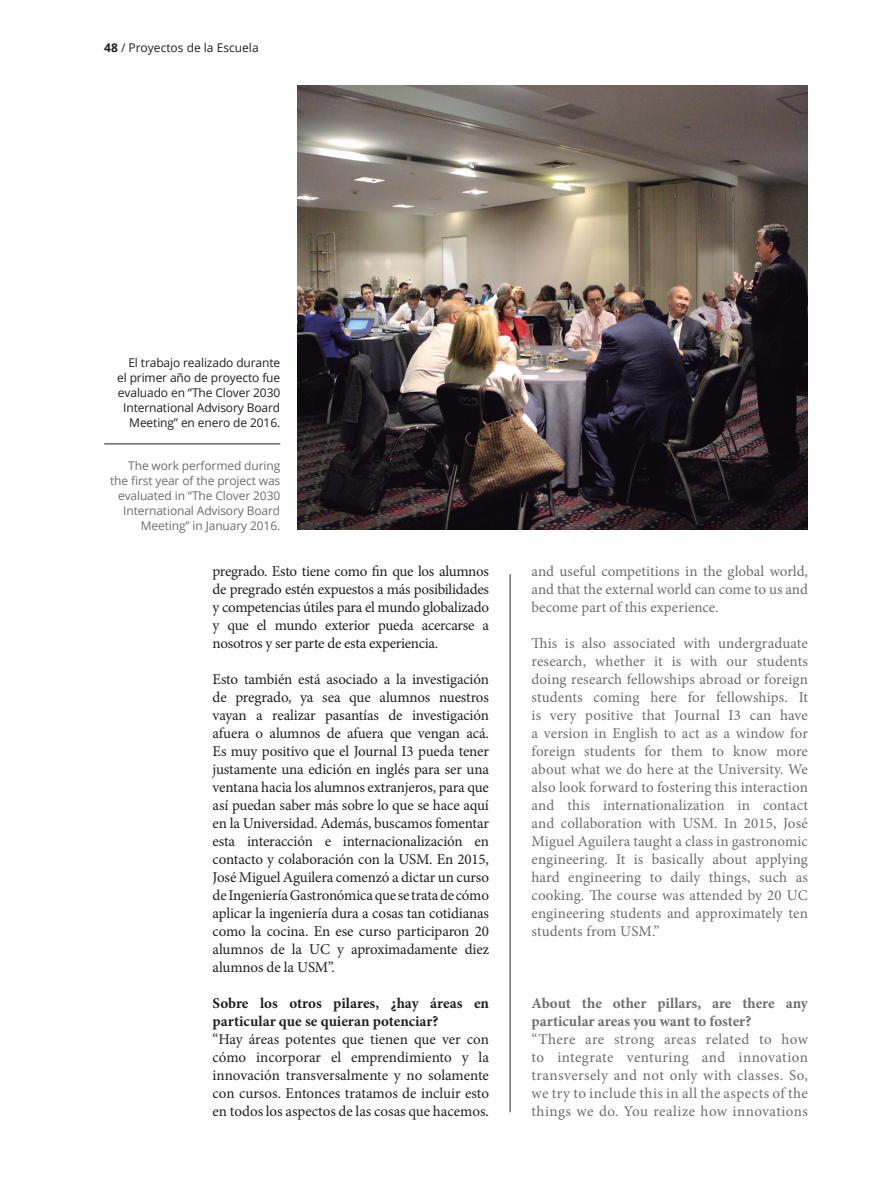
<style>
.page{position:relative;width:893px;height:1191px;background:#fff}
.page>*{position:absolute;margin:0;border:0;box-sizing:border-box;transform-origin:0 0}
.t1{font:15px/18px "Minion Pro";letter-spacing:-.01em;color:#231f20;text-align:justify}
.t2{font:15px/18px "Minion Pro";letter-spacing:.005em;color:#6c6d70;text-align:justify}
.t3{font:700 15px/18px "Minion Pro";color:#231f20}
.t4{font:700 15px/18px "Minion Pro";letter-spacing:-.005em;color:#6c6d70}
.t5{font:12px/15px "Open Sans";letter-spacing:-.01em;color:#231f20;text-align:right}
.t6{font:12px/15px "Open Sans";letter-spacing:-.01em;color:#6c6d70;text-align:right}
.s1{font-weight:700}
</style>
<div class="page">
<img style="left:297px;top:85px;width:511px;height:444px">
<hr style="left:510px;top:574px;width:1px;height:538px;background:#231f20">
<hr style="left:104px;top:443px;width:176px;height:1px;background:#231f20">
<p class="t5" style="left:104px;top:40px;width:156px"><span class="s1">48</span> / Proyectos de la Escuela</p>
<p class="t5" style="left:117px;top:355px;width:165px">El trabajo realizado durante el primer año de proyecto fue evaluado en “The Clover 2030<br>International Advisory Board<br>Meeting” en enero de 2016.</p>
<p class="t6" style="left:110px;top:457px;width:172px">The work performed during the first year of the project was evaluated in “The Clover 2030<br>International Advisory Board<br>Meeting” in January 2016.</p>
<p class="t1" style="left:213px;top:562px;width:278px">pregrado. Esto tiene como fin que los alumnos de pregrado estén expuestos a más posibilidades y competencias útiles para el mundo globalizado y que el mundo exterior pueda acercarse a nosotros y ser parte de esta experiencia.</p>
<p class="t1" style="left:213px;top:670px;width:278px">Esto también está asociado a la investigación de pregrado, ya sea que alumnos nuestros vayan a realizar pasantías de investigación afuera o alumnos de afuera que vengan acá.<br>Es muy positivo que el Journal I3 pueda tener justamente una edición en inglés para ser una ventana hacia los alumnos extranjeros, para que así puedan saber más sobre lo que se hace aquí en la Universidad. Además, buscamos fomentar esta interacción e internacionalización en contacto y colaboración con la USM. En 2015, José Miguel Aguilera comenzó a dictar un curso de Ingeniería Gastronómica que se trata de cómo aplicar la ingeniería dura a cosas tan cotidianas como la cocina. En ese curso participaron 20 alumnos de la UC y aproximadamente diez alumnos de la USM”.</p>
<p class="t3" style="left:213px;top:994px;width:278px">Sobre los otros pilares, ¿hay áreas en particular que se quieran potenciar?</p>
<p class="t1" style="left:213px;top:1030px;width:278px">“Hay áreas potentes que tienen que ver con cómo incorporar el emprendimiento y la innovación transversalmente y no solamente con cursos. Entonces tratamos de incluir esto en todos los aspectos de las cosas que hacemos.</p>
<p class="t2" style="left:531px;top:562px;width:278px">and useful competitions in the global world, and that the external world can come to us and become part of this experience.</p>
<p class="t2" style="left:531px;top:634px;width:278px">This is also associated with undergraduate research, whether it is with our students doing research fellowships abroad or foreign students coming here for fellowships. It is very positive that Journal I3 can have a version in English to act as a window for foreign students for them to know more about what we do here at the University. We also look forward to fostering this interaction and this internationalization in contact and collaboration with USM. In 2015, José Miguel Aguilera taught a class in gastronomic engineering. It is basically about applying hard engineering to daily things, such as cooking. The course was attended by 20 UC engineering students and approximately ten students from USM.”</p>
<p class="t4" style="left:531px;top:994px;width:278px">About the other pillars, are there any particular areas you want to foster?</p>
<p class="t2" style="left:531px;top:1030px;width:278px">“There are strong areas related to how to integrate venturing and innovation transversely and not only with classes. So, we try to include this in all the aspects of the things we do. You realize how innovations</p>
</div>
